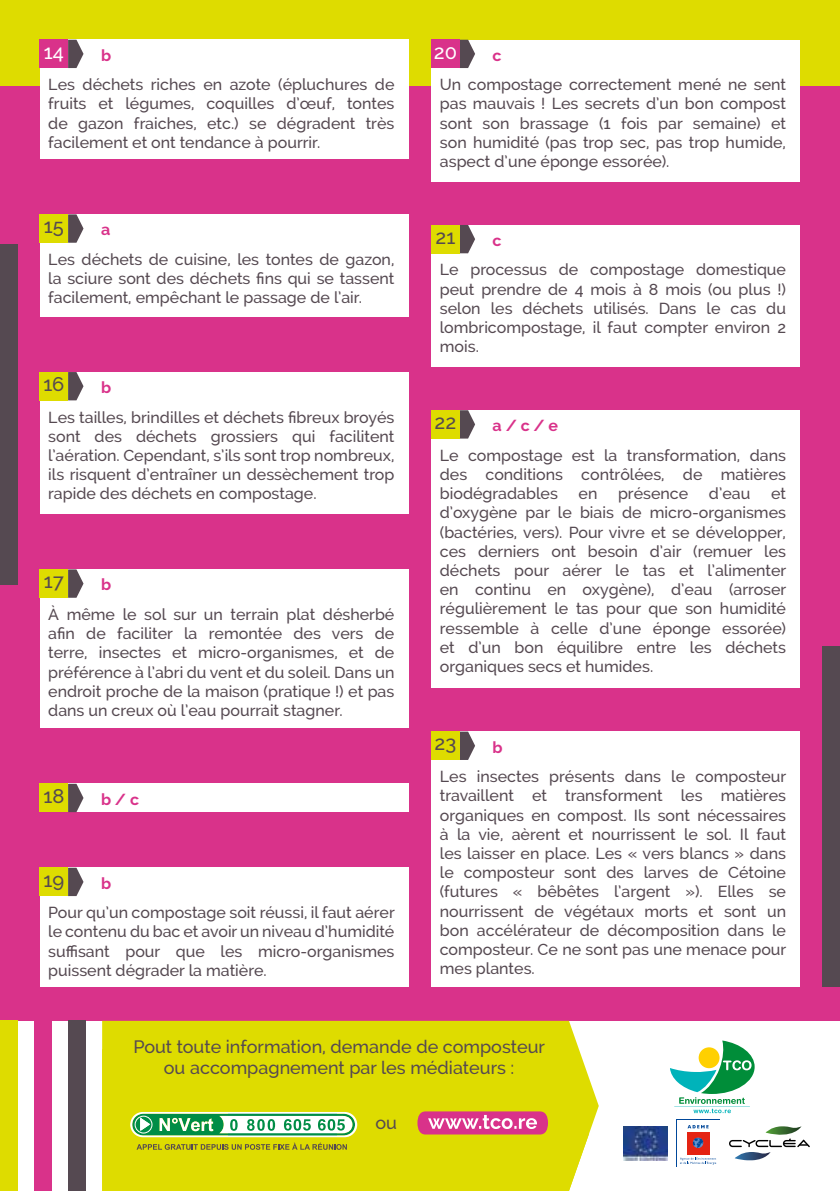
<style>
.page{position:relative;width:840px;height:1191px;background:#fff}
.page>*{position:absolute;margin:0;border:0;box-sizing:border-box;transform-origin:0 0}
.t1{font:500 20px "Raleway";color:#554951}
.t2{font:500 20px "Raleway";color:#fff}
.t3{font:500 18px/21.6px "Raleway";color:#554951;text-align:center}
.t4{font:500 16px/19.2px "Raleway";color:#554951;text-align:justify}
.t5{font:700 16px "Raleway";color:#d9328a}
</style>
<div class="page">
<div style="left:0;top:85px;width:839px;height:935px;background:#d9328a"></div>
<div style="left:0;top:0;width:839px;height:85px;background:#dedc00"></div>
<div style="left:0;top:244px;width:17px;height:340px;background:#554951"></div>
<div style="left:822px;top:646px;width:17px;height:340px;background:#554951"></div>
<div style="left:40px;top:783px;width:368px;height:29px;background:#fff"></div>
<svg style="left:68px;top:783px;width:15px;height:29px"></svg>
<div style="left:40px;top:783px;width:28px;height:29px;background:#dedc00"></div>
<div style="left:40px;top:867px;width:368px;height:119px;background:#fff"></div>
<svg style="left:68px;top:867px;width:15px;height:29px"></svg>
<div style="left:40px;top:867px;width:28px;height:29px;background:#dedc00"></div>
<div style="left:431px;top:40px;width:368px;height:141px;background:#fff"></div>
<svg style="left:459px;top:40px;width:16px;height:28px"></svg>
<div style="left:431px;top:40px;width:28px;height:28px;background:#d9328a"></div>
<div style="left:431px;top:225px;width:368px;height:142px;background:#fff"></div>
<svg style="left:459px;top:225px;width:16px;height:28px"></svg>
<div style="left:431px;top:225px;width:28px;height:28px;background:#dedc00"></div>
<div style="left:431px;top:410px;width:368px;height:278px;background:#fff"></div>
<svg style="left:459px;top:410px;width:16px;height:28px"></svg>
<div style="left:431px;top:410px;width:28px;height:28px;background:#dedc00"></div>
<div style="left:431px;top:731px;width:368px;height:255px;background:#fff"></div>
<svg style="left:459px;top:731px;width:16px;height:29px"></svg>
<div style="left:431px;top:731px;width:28px;height:29px;background:#dedc00"></div>
<div style="left:40px;top:569px;width:368px;height:159px;background:#fff"></div>
<svg style="left:68px;top:569px;width:15px;height:29px"></svg>
<div style="left:40px;top:569px;width:28px;height:29px;background:#dedc00"></div>
<svg style="left:102px;top:1020px;width:496px;height:117px;background:#e0d918"></svg>
<div style="left:102px;top:1049px;width:486px;height:142px;background:#dedc00"></div>
<div style="left:0;top:1020px;width:17px;height:171px;background:#dedc00"></div>
<div style="left:34px;top:1020px;width:17px;height:171px;background:#d9328a"></div>
<div style="left:68px;top:1020px;width:17px;height:171px;background:#554951"></div>
<svg style="left:130px;top:1112px;width:227px;height:37px"></svg>
<svg style="left:417px;top:1111px;width:130px;height:23px;background:#e05d9a"></svg>
<div style="left:676px;top:1119px;width:43px;height:47px;background:#00489a"></div>
<div style="left:676px;top:1120px;width:43px;height:46px;background:#fff"></div>
<div style="left:686px;top:1131px;width:23px;height:23px;background:#e42313"></div>
<svg style="left:692px;top:1137px;width:11px;height:11px"></svg>
<svg style="left:680px;top:1157px;width:35px;height:7px"></svg>
<svg style="left:687px;top:1125px;width:21px;height:3px"></svg>
<img style="left:623px;top:1126px;width:43px;height:34px">
<svg style="left:729px;top:1126px;width:80px;height:34px"></svg>
<div style="left:40px;top:214px;width:368px;height:102px;background:#fff"></div>
<svg style="left:68px;top:214px;width:15px;height:29px"></svg>
<div style="left:40px;top:214px;width:28px;height:29px;background:#dedc00"></div>
<div style="left:40px;top:372px;width:368px;height:142px;background:#fff"></div>
<svg style="left:68px;top:372px;width:15px;height:28px"></svg>
<div style="left:40px;top:372px;width:28px;height:28px;background:#dedc00"></div>
<div style="left:40px;top:40px;width:368px;height:119px;background:#fff"></div>
<svg style="left:68px;top:40px;width:15px;height:28px"></svg>
<div style="left:40px;top:40px;width:28px;height:28px;background:#d9328a"></div>
<svg style="left:670px;top:1040px;width:85px;height:73px"></svg>
<p class="t2" style="left:44px;top:40px;width:21px">14</p>
<p class="t4" style="left:48px;top:75px;width:347px">Les déchets riches en azote (épluchures de fruits et légumes, coquilles d’œuf, tontes de gazon fraiches, etc.) se dégradent très facilement et ont tendance à pourrir.</p>
<p class="t5" style="left:101px;top:46px;width:12px">b</p>
<p class="t1" style="left:44px;top:215px;width:21px">15</p>
<p class="t4" style="left:48px;top:250px;width:347px">Les déchets de cuisine, les tontes de gazon, la sciure sont des déchets fins qui se tassent facilement, empêchant le passage de l’air.</p>
<p class="t5" style="left:101px;top:221px;width:11px">a</p>
<p class="t1" style="left:43px;top:372px;width:23px">16</p>
<p class="t4" style="left:48px;top:407px;width:347px">Les tailles, brindilles et déchets fibreux broyés sont des déchets grossiers qui facilitent l’aération. Cependant, s’ils sont trop nombreux, ils risquent d’entraîner un dessèchement trop rapide des déchets en compostage.</p>
<p class="t5" style="left:101px;top:378px;width:12px">b</p>
<p class="t1" style="left:44px;top:569px;width:21px">17</p>
<p class="t4" style="left:48px;top:604px;width:347px">À même le sol sur un terrain plat désherbé afin de faciliter la remontée des vers de terre, insectes et micro-organismes, et de préférence à l’abri du vent et du soleil. Dans un endroit proche de la maison (pratique !) et pas dans un creux où l’eau pourrait stagner.</p>
<p class="t5" style="left:101px;top:575px;width:12px">b</p>
<p class="t1" style="left:43px;top:784px;width:22px">18</p>
<p class="t5" style="left:101px;top:790px;width:39px">b / c</p>
<p class="t1" style="left:43px;top:868px;width:22px">19</p>
<p class="t4" style="left:48px;top:903px;width:348px">Pour qu’un compostage soit réussi, il faut aérer le contenu du bac et avoir un niveau d’humidité suffisant pour que les micro-organismes puissent dégrader la matière.</p>
<p class="t5" style="left:101px;top:874px;width:12px">b</p>
<p class="t2" style="left:433px;top:40px;width:25px">20</p>
<p class="t4" style="left:439px;top:75px;width:347px">Un compostage correctement mené ne sent pas mauvais ! Les secrets d’un bon compost sont son brassage (1 fois par semaine) et son humidité (pas trop sec, pas trop humide, aspect d’une éponge essorée).</p>
<p class="t5" style="left:492px;top:46px;width:11px">c</p>
<p class="t1" style="left:435px;top:225px;width:21px">21</p>
<p class="t4" style="left:439px;top:260px;width:347px">Le processus de compostage domestique peut prendre de 4 mois à 8 mois (ou plus !) selon les déchets utilisés. Dans le cas du lombricompostage, il faut compter environ 2 mois.</p>
<p class="t5" style="left:492px;top:231px;width:11px">c</p>
<p class="t1" style="left:434px;top:410px;width:23px">22</p>
<p class="t4" style="left:439px;top:445px;width:347px">Le compostage est la transformation, dans des conditions contrôlées, de matières biodégradables</p>
<p class="t5" style="left:492px;top:416px;width:67px">a / c / e</p>
<p class="t4" style="left:578px;top:484px;width:20px">en</p>
<p class="t4" style="left:617px;top:484px;width:72px">présence</p>
<p class="t4" style="left:708px;top:484px;width:43px">d’eau</p>
<p class="t4" style="left:439px;top:484px;width:348px;text-indent:331px">et d’oxygène par le biais de micro-organismes (bactéries, vers). Pour vivre et se développer, ces derniers ont besoin d’air (remuer les déchets pour aérer le tas et l’alimenter en continu en oxygène), d’eau (arroser régulièrement le tas pour que son humidité ressemble à celle d’une éponge essorée) et d’un bon équilibre entre les déchets organiques secs et humides.</p>
<p class="t1" style="left:434px;top:732px;width:23px">23</p>
<p class="t4" style="left:439px;top:767px;width:348px">Les insectes présents dans le composteur travaillent et transforment les matières organiques en compost. Ils sont nécessaires à la vie, aèrent et nourrissent le sol. Il faut les laisser en place. Les « vers blancs » dans le composteur sont des larves de Cétoine (futures « bêbêtes l’argent »). Elles se nourrissent de végétaux morts et sont un bon accélérateur de décomposition dans le composteur. Ce ne sont pas une menace pour mes plantes.</p>
<p class="t5" style="left:492px;top:738px;width:12px">b</p>
<p class="t3" style="left:133px;top:1035px;width:413px">Pout toute information, demande de composteur ou accompagnement par les médiateurs :</p>
<p class="t3" style="left:375px;top:1111px;width:23px">ou</p>
</div>
